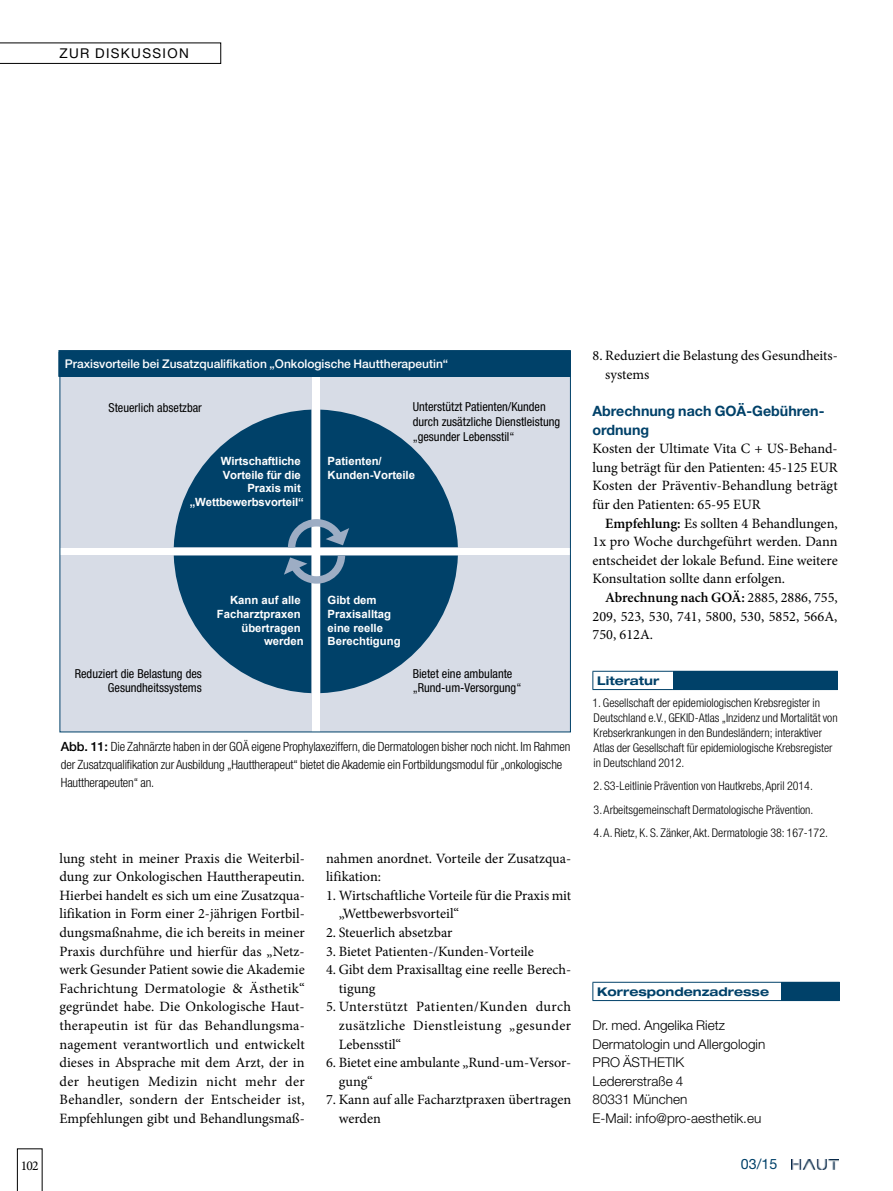
<style>
.page{position:relative;width:893px;height:1191px;background:#fff}
.page>*{position:absolute;margin:0;border:0;box-sizing:border-box;transform-origin:0 0}
.t1{font:14.25px/18.6px "Minion Pro";color:#000}
.t2{font:700 14.25px/18.6px "Helvetica Neue LT Std";color:#004169}
.t3{font:14.25px "Helvetica Neue LT Std";color:#004169}
.t4{font:300 13.5px/18.6px "Helvetica Neue LT Std";color:#000}
.t5{font:13.5px "Helvetica Neue LT Std";letter-spacing:.1em;color:#000}
.t6{font:13.5px "Minion Pro";color:#000}
.t7{font:300 condensed 12.75px/18px "Helvetica Neue LT Std";letter-spacing:-.01em;color:#000}
.t8{font:condensed 12.3px/14.9px "Helvetica Neue LT Std";color:#000}
.t9{font:300 condensed 12px/15px "Helvetica Neue LT Std";color:#000}
.t10{font:500 12px "Helvetica Neue LT Std";color:#fff}
.t11{font:700 expanded 12px "Helvetica Neue LT Std";color:#004169}
.t12{font:700 11.4px/13.6px "Arial";color:#fff;text-align:right}
.s1{font-weight:500;font-stretch:normal}
.s2{font-weight:600}
</style>
<div class="page">
<svg style="left:17px;top:1148px;width:26px;height:43px"></svg>
<svg style="left:0;top:43px;width:221px;height:21px"></svg>
<img style="left:791px;top:1159px;width:47px;height:10px">
<div style="left:673px;top:671px;width:164px;height:18px;background:#004169"></div>
<hr style="left:592px;top:671px;width:81px;height:1px;background:#004169">
<svg style="left:592px;top:671px;width:1px;height:18px"></svg>
<svg style="left:837px;top:671px;width:1px;height:18px"></svg>
<hr style="left:592px;top:689px;width:81px;height:1px;background:#004169">
<hr style="left:673px;top:689px;width:165px;height:1px;background:#004169">
<div style="left:781px;top:982px;width:58px;height:18px;background:#004169"></div>
<hr style="left:592px;top:982px;width:189px;height:1px;background:#004169">
<svg style="left:592px;top:982px;width:1px;height:18px"></svg>
<svg style="left:839px;top:982px;width:1px;height:18px"></svg>
<hr style="left:592px;top:1000px;width:189px;height:1px;background:#004169">
<hr style="left:781px;top:1000px;width:59px;height:1px;background:#004169">
<div style="left:60px;top:377px;width:251px;height:170px;background:#d7dce6"></div>
<div style="left:60px;top:555px;width:251px;height:177px;background:#d7dce6"></div>
<div style="left:320px;top:377px;width:250px;height:170px;background:#d7dce6"></div>
<div style="left:320px;top:555px;width:250px;height:177px;background:#d7dce6"></div>
<svg style="left:174px;top:409px;width:284px;height:138px"></svg>
<svg style="left:174px;top:555px;width:284px;height:138px"></svg>
<div style="left:59px;top:351px;width:511px;height:25px;background:#004169"></div>
<hr style="left:58px;top:350px;width:513px;height:2px;background:#004169">
<svg style="left:58px;top:352px;width:1px;height:24px"></svg>
<svg style="left:570px;top:352px;width:1px;height:24px"></svg>
<hr style="left:58px;top:376px;width:513px;height:1px;background:#004169">
<p class="t5" style="left:60px;top:45px;width:131px">ZUR DISKUSSION</p>
<p class="t10" style="left:65px;top:356px;width:385px">Praxisvorteile bei Zusatzqualifikation „Onkologische Hauttherapeutin“</p>
<p class="t8" style="left:109px;top:400px;width:95px">Steuerlich absetzbar</p>
<p class="t8" style="left:413px;top:399px;width:149px">Unterstützt Patienten/Kunden durch zusätzliche Dienstleistung „gesunder Lebensstil“</p>
<p class="t12" style="left:190px;top:455px;width:116px">Wirtschaftliche<br>Vorteile für die<br>Praxis mit „Wettbewerbsvorteil“</p>
<p class="t12" style="left:328px;top:455px;width:89px;text-align:left">Patienten/<br>Kunden-Vorteile</p>
<p class="t8" style="left:75px;top:666px;width:129px;text-align:right">Reduziert die Belastung des<br>Gesundheitssystems</p>
<p class="t12" style="left:217px;top:594px;width:88px">Kann auf alle<br>Facharztpraxen übertragen werden</p>
<p class="t12" style="left:328px;top:594px;width:75px;text-align:left">Gibt dem<br>Praxisalltag eine reelle<br>Berechtigung</p>
<p class="t8" style="left:413px;top:666px;width:110px">Bietet eine ambulante „Rund-um-Versorgung“</p>
<p class="t7" style="left:61px;top:737px;width:511px"><span class="s1">Abb. 11:</span> Die Zahnärzte haben in der GOÄ eigene Prophylaxeziffern, die Dermatologen bisher noch nicht. Im Rahmen der Zusatzqualifikation zur Ausbildung „Hauttherapeut“ bietet die Akademie ein Fortbildungsmodul für „onkologische<br>Hauttherapeuten“ an.</p>
<p class="t1" style="left:60px;top:848px;width:247px;text-align:justify">lung steht in meiner Praxis die Weiterbil&shy;dung zur Onkologischen Hauttherapeutin.<br>Hierbei handelt es sich um eine Zusatzqua&shy;lifikation in Form einer 2-jährigen Fortbil&shy;dungsmaßnahme, die ich bereits in meiner Praxis durchführe und hierfür das „Netz&shy;werk Gesunder Patient sowie die Akademie Fachrichtung Dermatologie &amp; Ästhetik“ gegründet habe. Die Onkologische Haut&shy;therapeutin ist für das Behandlungsma&shy;nagement verantwortlich und entwickelt dieses in Absprache mit dem Arzt, der in der heutigen Medizin nicht mehr der Behandler, sondern der Entscheider ist, Empfehlungen gibt und Behandlungsmaß-</p>
<p class="t1" style="left:326px;top:848px;width:247px">nahmen anordnet. Vorteile der Zusatzqua&shy;lifikation:</p>
<p class="t1" style="left:339px;top:886px;width:234px;text-indent:-13px">1. Wirtschaftliche Vorteile für die Praxis mit „Wettbewerbsvorteil“</p>
<p class="t1" style="left:326px;top:923px;width:128px">2. Steuerlich absetzbar</p>
<p class="t1" style="left:326px;top:941px;width:209px">3. Bietet Patienten-/Kunden-Vorteile</p>
<p class="t1" style="left:339px;top:960px;width:234px;text-indent:-13px">4. Gibt dem Praxisalltag eine reelle Berech&shy;tigung</p>
<p class="t1" style="left:339px;top:997px;width:234px;text-align:justify;text-indent:-13px">5. Unterstützt Patienten/Kunden durch zusätzliche Dienstleistung „gesunder Lebensstil“</p>
<p class="t1" style="left:339px;top:1053px;width:234px;text-indent:-13px">6. Bietet eine ambulante „Rund-um-Versor&shy;gung“</p>
<p class="t1" style="left:339px;top:1090px;width:234px;text-indent:-13px">7. Kann auf alle Facharztpraxen übertragen werden</p>
<p class="t1" style="left:605px;top:346px;width:234px;text-indent:-13px">8. Reduziert die Belastung des Gesundheits&shy;systems</p>
<p class="t2" style="left:592px;top:401px;width:233px">Abrechnung nach GOÄ-Gebühren&shy;ordnung</p>
<p class="t1" style="left:592px;top:439px;width:247px;text-align:justify">Kosten der Ultimate Vita C + US-Behand&shy;lung beträgt für den Patienten: 45-125 EUR Kosten der Präventiv-Behandlung beträgt für den Patienten: 65-95 EUR</p>
<p class="t1" style="left:592px;top:514px;width:247px;text-align:justify;text-indent:13px"><span class="s2">Empfehlung:</span> Es sollten 4 Behandlungen, 1x pro Woche durchgeführt werden. Dann entscheidet der lokale Befund. Eine weitere Konsultation sollte dann erfolgen.</p>
<p class="t1" style="left:592px;top:588px;width:247px;text-align:justify;text-indent:13px"><span class="s2">Abrechnung nach GOÄ:</span> 2885, 2886, 755, 209, 523, 530, 741, 5800, 530, 5852, 566A, 750, 612A.</p>
<p class="t11" style="left:597px;top:673px;width:64px">Literatur</p>
<p class="t9" style="left:592px;top:694px;width:247px">1. Gesellschaft der epidemiologischen Krebsregister in Deutschland e.V., GEKID-Atlas „Inzidenz und Mortalität von Krebserkrankungen in den Bundesländern; interaktiver Atlas der Gesellschaft für epidemiologische Krebsregister in Deutschland 2012.</p>
<p class="t9" style="left:594px;top:778px;width:221px">2. S3-Leitlinie Prävention von Hautkrebs, April 2014.</p>
<p class="t9" style="left:594px;top:801px;width:221px">3. Arbeitsgemeinschaft Dermatologische Prävention.</p>
<p class="t9" style="left:594px;top:825px;width:236px">4. A. Rietz, K. S. Zänker, Akt. Dermatologie 38: 167-172.</p>
<p class="t11" style="left:597px;top:984px;width:173px">Korrespondenzadresse</p>
<p class="t4" style="left:592px;top:1015px;width:174px">Dr. med. Angelika Rietz<br>Dermatologin und Allergologin<br>PRO ÄSTHETIK<br>Ledererstraße 4<br>80331 München<br>E-Mail: info@pro-aesthetik.eu</p>
<p class="t6" style="left:21px;top:1156px;width:20px">102</p>
<p class="t3" style="left:741px;top:1155px;width:38px">03/15</p>
</div>
